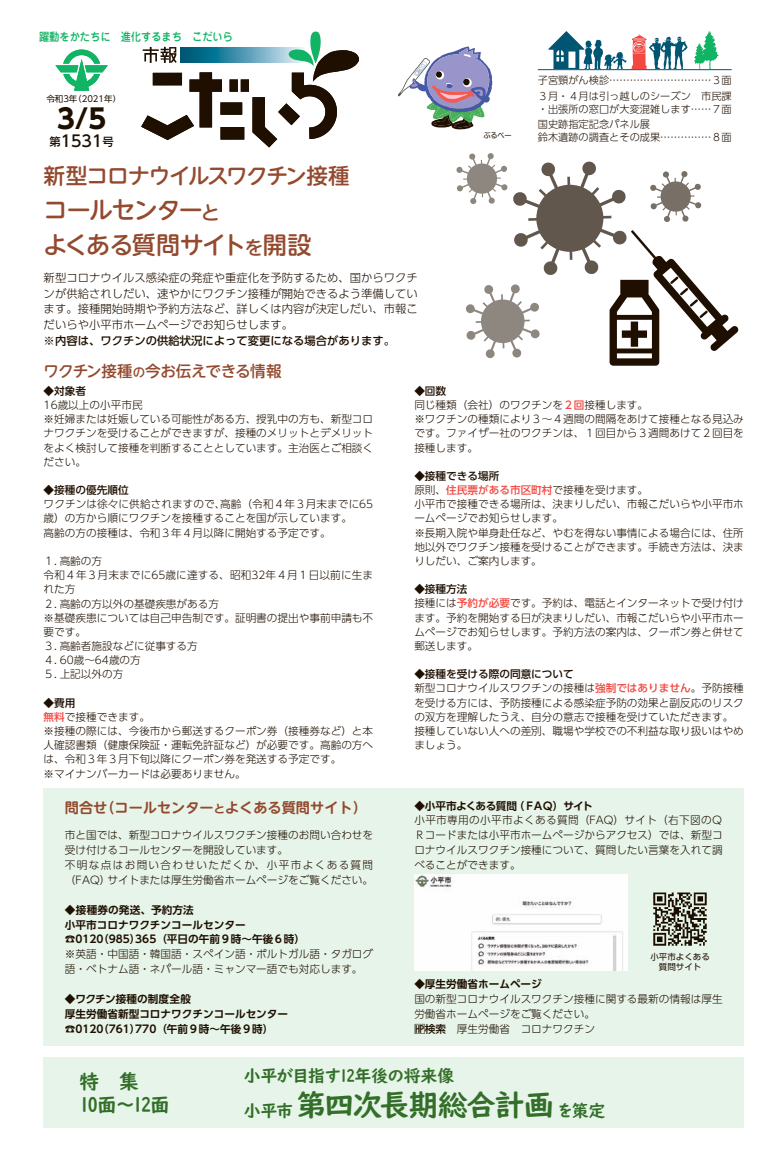
<style>
.page{position:relative;width:774px;height:1151px;background:#fff}
.page>*{position:absolute;margin:0;border:0;box-sizing:border-box;transform-origin:0 0}
.t1{font:29.8px "UD Digi Kyokasho N B";letter-spacing:-.04em;color:#336f29}
.t2{font:700 26.9px "UD Shin Go Pr 6";color:#1e0f00}
.t3{font:500 24.1px/35.4px "UD Shin M Go Pr 6";letter-spacing:-.065em;color:#934a2e}
.t4{font:500 21.7px "UD Shin M Go Pr 6";letter-spacing:-.055em;color:#934a2e}
.t5{font:19.8px/22.7px "UD Digi Kyokasho N B";letter-spacing:-.06em;color:#336f29}
.t6{font:17px "UD Digi Kyokasho N B";letter-spacing:-.04em;color:#336f29}
.t7{font:500 15.9px "UD Shin Go Pr 6";color:#1e0f00}
.t8{font:500 15.6px "UD Shin M Go Pr 6";letter-spacing:-.02em;color:#934a2e}
.t9{font:700 14.2px "UD Shin M Go Pr 6 De";color:#934a2e}
.t10{font:300 11.3px/15.6px "UD Shin Go Pr 6";color:#1e0f00;text-align:justify}
.t11{font:500 11.3px "UD Shin Go Pr 6";color:#1e0f00}
.t12{font:500 11.3px "Jun 34 Pro";color:#10b464;scale:.9 1}
.t13{font:300 10.6px/14.2px "UD Shin Go Pr 6";color:#1e0f00}
.t14{font:700 10.6px "UD Shin Go Pr 6 De";color:#1e0f00}
.t15{font:300 10.6px "UD Shin Go Pr 6";letter-spacing:.125em;color:#1e0f00}
.t16{font:500 10.6px "UD Shin Go Pr 6";color:#1e0f00}
.t17{font:700 10.6px "UD Shin Go Pr 6 De";letter-spacing:-.04em;color:#1e0f00}
.t18{font:300 10.2px/13px "UD Shin Go Pr 6";color:#1e0f00}
.t19{font:8.5px/9.9px "UD Shin Go Pr 6";color:#1e0f00;text-align:center}
.t20{font:7.1px "Shin M Go Pr 6";color:#1e0f00}
.s1{font-size:19.3px}
.s2{font-size:12.5px}
.s3{font-weight:500}
.s4{font-weight:500;color:#f24841}
.s5{font-size:11.3px}
.s6{font-family:"ap kodaira ver 1";font-weight:400}
</style>
<div class="page">
<div style="left:44px;top:1057px;width:700px;height:71px;background:#e6f4e9"></div>
<div style="left:44px;top:788px;width:700px;height:258px;background:#e6f4e9"></div>
<svg style="left:456px;top:153px;width:282px;height:213px"></svg>
<img style="left:415px;top:875px;width:212px;height:96px">
<img style="left:653px;top:892px;width:54px;height:54px">
<svg style="left:141px;top:32px;width:218px;height:115px"></svg>
<svg style="left:398px;top:46px;width:94px;height:83px"></svg>
<svg style="left:55px;top:50px;width:53px;height:41px"></svg>
<svg style="left:694px;top:31px;width:24px;height:38px"></svg>
<svg style="left:548px;top:31px;width:139px;height:38px"></svg>
<hr style="left:538px;top:69px;width:194px;height:1px;background:#005572">
<p class="t12" style="left:39px;top:28px;width:217px">躍動をかたちに　進化するまち　こだいら</p>
<p class="t19" style="left:46px;top:94px;width:76px">令和3 （年 20２1年(</p>
<h2 class="t2" style="left:57px;top:97px;width:51px">3/5</h2>
<p class="t11" style="left:103px;top:132px;width:13px">号</p>
<h3 class="t7" style="left:61px;top:128px;width:43px">1531</h3>
<p class="t11" style="left:49px;top:132px;width:13px">第</p>
<h3 class="t4" style="left:44px;top:157px;width:308px">新型コロナウイルスワクチン接種</h3>
<h3 class="t3" style="left:44px;top:191px;width:269px">コールセンター<span class="s1">と<br></span>よくある質問サイト<span class="s1">を</span>開設</h3>
<p class="t10" style="left:44px;top:270px;width:376px">新型コロナウイルス感染症の発症や重症化を予防するため、国からワクチンが供給されしだい、速やかにワクチン接種が開始できるよう準備しています。接種開始時期や予約方法など、詳しくは内容が決定しだい、市報こだいらや小平市ホームページでお知らせします。</p>
<p class="t11" style="left:44px;top:331px;width:353px">※内容は、ワクチンの供給状況によって変更になる場合があります。</p>
<h3 class="t8" style="left:44px;top:357px;width:240px">ワクチン接種<span class="s2">の</span>今お伝えできる情報</h3>
<p class="t20" style="left:483px;top:130px;width:30px">ぶるべー</p>
<p class="t18" style="left:538px;top:73px;width:195px">子宮頸がん検診…………………………３面</p>
<p class="t18" style="left:538px;top:89px;width:195px">３月・４月は引っ越しのシーズン　市民課・出張所の窓口が大変混雑します……７面</p>
<p class="t18" style="left:538px;top:117px;width:195px">国史跡指定記念パネル展<br>鈴木遺跡の調査とその成果……………８面</p>
<p class="t16" style="left:44px;top:382px;width:44px">◆対象者</p>
<p class="t13" style="left:44px;top:398px;width:331px">16歳以上の小平市民<br>※妊婦または妊娠している可能性がある方、授乳中の方も、新型コロナワクチンを受けることができますが、接種のメリットとデメリットをよく検討して接種を判断することとしています。主治医とご相談ください。</p>
<p class="t16" style="left:44px;top:481px;width:87px">◆接種の優先順位</p>
<p class="t13" style="left:220px;top:497px;width:154px">高齢（令和４年３月末までに６５</p>
<p class="t13" style="left:44px;top:497px;width:310px">ワクチンは徐々に供給されますので、<br>歳）の方から順にワクチンを接種することを国が示しています。高齢の方の接種は、令和３年４月以降に開始する予定です。</p>
<p class="t13" style="left:44px;top:553px;width:331px">１. 高齢の方<br>令和４年３月末までに65歳に達する、昭和32年４月１日以前に生まれた方</p>
<p class="t13" style="left:44px;top:596px;width:331px">２. 高齢の方以外の基礎疾患がある方<br>※基礎疾患については自己申告制です。証明書の提出や事前申請も不要です。</p>
<p class="t13" style="left:44px;top:638px;width:156px">３. 高齢者施設などに従事する方<br>4 . 60歳〜64歳の方</p>
<p class="t13" style="left:44px;top:667px;width:81px">５. 上記以外の方</p>
<p class="t13" style="left:44px;top:695px;width:331px"><span class="s3">◆費用<br></span><span class="s4">無料</span>で接種できます。<br>※接種の際には、今後市から郵送するクーポン券（接種券など）と本人確認書類（健康保険証・運転免許証など）が必要です。高齢の方へは、令和３年３月下旬以降にクーポン券を発送する予定です。<br>※マイナンバーカードは必要ありません。</p>
<h3 class="t9" style="left:100px;top:795px;width:268px">（コールセンター<span class="s5">と</span>よくある質問サイト(</h3>
<h3 class="t9" style="left:65px;top:795px;width:44px">問合せ</h3>
<p class="t13" style="left:65px;top:828px;width:310px">市と国では、新型コロナウイルスワクチン接種のお問い合わせを</p>
<p class="t13" style="left:65px;top:843px;width:225px">受け付けるコールセンターを開設しています。</p>
<p class="t15" style="left:65px;top:856px;width:310px">不明な点はお問い合わせいただくか、小平市よくある質問</p>
<p class="t13" style="left:107px;top:872px;width:267px">サイトまたは厚生労働省ホームページをご覧ください。</p>
<p class="t13" style="left:65px;top:872px;width:47px">（FAQ）</p>
<p class="t14" style="left:65px;top:901px;width:130px">◆接種券の発送、予約方法</p>
<p class="t14" style="left:65px;top:916px;width:182px">小平市コロナワクチンコールセンター</p>
<p class="t14" style="left:135px;top:931px;width:171px">365（平日の午前９時〜午後６時(</p>
<p class="t14" style="left:98px;top:931px;width:44px">（985）</p>
<p class="t14" style="left:65px;top:931px;width:40px">☎0120</p>
<p class="t13" style="left:65px;top:946px;width:310px;line-height:14.9px">※英語・中国語・韓国語・スペイン語・ポルトガル語・タガログ語・ベトナム語・ネパール語・ミャンマー語でも対応します。</p>
<p class="t14" style="left:65px;top:990px;width:128px">◆ワクチン接種の制度全般</p>
<p class="t14" style="left:65px;top:1005px;width:225px">厚生労働省新型コロナワクチンコールセンター</p>
<p class="t14" style="left:135px;top:1020px;width:139px">770（午前９時〜午後９時(</p>
<p class="t14" style="left:98px;top:1020px;width:44px">（761）</p>
<p class="t14" style="left:65px;top:1020px;width:40px">☎0120</p>
<p class="t13" style="left:414px;top:383px;width:331px"><span class="s3">◆回数<br></span>同じ種類（会社）のワクチンを<span class="s4">２回</span>接種します。<br>※ワクチンの種類により３〜４週間の間隔をあけて接種となる見込みです。ファイザー社のワクチンは、１回目から３週間あけて２回目を接種します。</p>
<p class="t13" style="left:414px;top:468px;width:331px"><span class="s3">◆接種できる場所<br></span>原則、<span class="s4">住民票がある市区町村</span>で接種を受けます。<br>小平市で接種できる場所は、決まりしだい、市報こだいらや小平市ホームページでお知らせします。<br>※長期入院や単身赴任など、やむを得ない事情による場合には、住所地以外でワクチン接種を受けることができます。手続き方法は、決まりしだい、ご案内します。</p>
<p class="t13" style="left:414px;top:582px;width:331px"><span class="s3">◆接種方法<br></span>接種には<span class="s4">予約が必要</span>です。予約は、電話とインターネットで受け付けます。予約を開始する日が決まりしだい、市報こだいらや小平市ホームページでお知らせします。予約方法の案内は、クーポン券と併せて郵送します。</p>
<p class="t13" style="left:414px;top:667px;width:331px"><span class="s3">◆接種を受ける際の同意について<br></span>新型コロナウイルスワクチンの接種は<span class="s4">強制ではありません</span>。予防接種を受ける方には、予防接種による感染症予防の効果と副反応のリスクの双方を理解したうえ、自分の意志で接種を受けていただきます。接種していない人への差別、職場や学校での不利益な取り扱いはやめましょう。</p>
<p class="t17" style="left:414px;top:797px;width:104px">◆小平市よくある質問</p>
<p class="t13" style="left:414px;top:812px;width:310px;line-height:14.9px;text-align:justify">小平市専用の小平市よくある質問（FAQ）サイト（右下図のＱＲコードまたは小平市ホームページからアクセス）では、新型コロナウイルスワクチン接種について、質問したい言葉を入れて調べることができます。</p>
<p class="t14" style="left:514px;top:797px;width:81px">（ＦＡＱ）サイト</p>
<p class="t19" style="left:650px;top:951px;width:61px">小平市よくある質問サイト</p>
<p class="t14" style="left:414px;top:975px;width:129px">◆厚生労働省ホームページ</p>
<p class="t13" style="left:414px;top:991px;width:310px;line-height:14.9px">国の新型コロナウイルスワクチン接種に関する最新の情報は厚生労働省ホームページをご覧ください。<br><span class="s6">H</span><span class="s3">検索</span>　厚生労働省　コロナワクチン</p>
<h3 class="t5" style="left:79px;top:1070px;width:92px">特　集<br>10面〜12面</h3>
<h3 class="t6" style="left:244px;top:1065px;width:212px">小平が目指す12年後の将来像</h3>
<h1 class="t1" style="left:296px;top:1087px;width:259px">第四次長期総合計画</h1>
<h3 class="t6" style="left:557px;top:1100px;width:50px">を策定</h3>
<h3 class="t6" style="left:244px;top:1100px;width:51px">小平市</h3>
</div>
